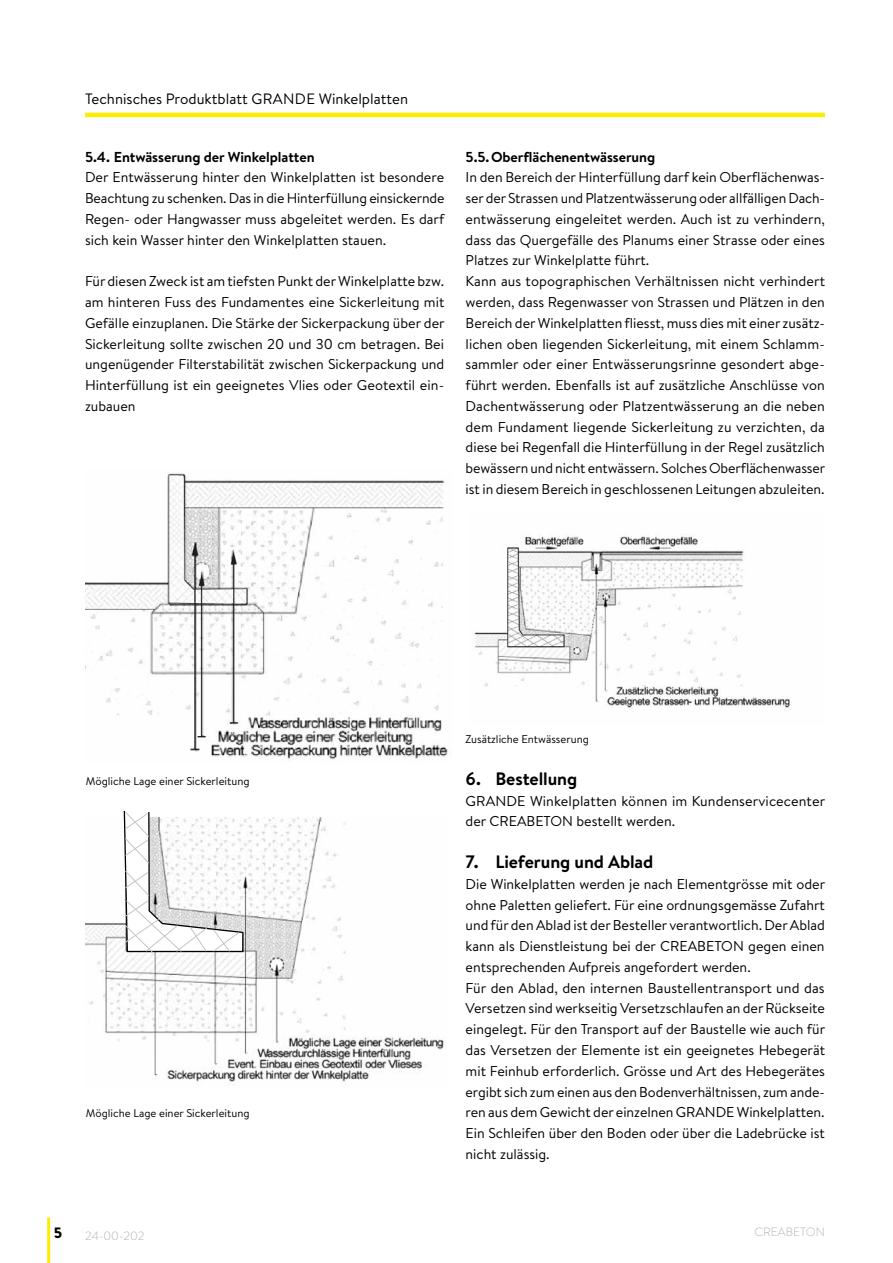
<style>
.page{position:relative;width:893px;height:1263px;background:#fff}
.page>*{position:absolute;margin:0;border:0;box-sizing:border-box;transform-origin:0 0}
.t1{font:700 18px "Brandon Text";letter-spacing:-.005em;color:#000}
.t2{font:15px "Brandon Text";color:#000}
.t3{font:900 15px "Brandon Text";color:#000}
.t4{font:700 14.4px "Brandon Text";letter-spacing:-.005em;color:#000}
.t5{font:14.25px/20.7px "Brandon Text";color:#000}
.t6{font:300 12px "Brandon Text";color:#b3b2b2}
.t7{font:11.25px "Brandon Text";color:#000}
</style>
<div class="page">
<hr style="left:47px;top:1217px;width:3px;height:46px;background:#ffed00">
<hr style="left:85px;top:113px;width:740px;height:4px;background:#ffed00">
<img style="left:86px;top:473px;width:362px;height:287px">
<img style="left:85px;top:818px;width:361px;height:268px">
<svg style="left:123px;top:810px;width:121px;height:143px"></svg>
<img style="left:474px;top:536px;width:316px;height:172px">
<p class="t2" style="left:85px;top:89px;width:325px">Technisches Produktblatt GRANDE Winkelplatten</p>
<p class="t4" style="left:85px;top:147px;width:231px">5.4. Entwässerung der Winkelplatten</p>
<p class="t5" style="left:85px;top:167px;width:361px;text-align:justify">Der Entwässerung hinter den Winkelplatten ist besondere Beachtung zu schenken. Das in die Hinterfüllung einsickernde Regen- oder Hangwasser muss abgeleitet werden. Es darf sich kein Wasser hinter den Winkelplatten stauen.</p>
<p class="t5" style="left:85px;top:271px;width:361px;text-align:justify">Für diesen Zweck ist am tiefsten Punkt der Winkelplatte bzw. am hinteren Fuss des Fundamentes eine Sickerleitung mit Gefälle einzuplanen. Die Stärke der Sickerpackung über der Sickerleitung sollte zwischen 20 und 30 cm betragen. Bei ungenügender Filterstabilität zwischen Sickerpackung und Hinterfüllung ist ein geeignetes Vlies oder Geotextil ein&shy;zubauen</p>
<p class="t4" style="left:466px;top:147px;width:191px">5.5.Oberflächenentwässerung</p>
<p class="t5" style="left:466px;top:167px;width:361px">In den Bereich der Hinterfüllung darf kein Oberflächenwas&shy;ser der Strassen und Platzentwässerung oder allfälligen Dach&shy;entwässerung eingeleitet werden. Auch ist zu verhindern, dass das Quergefälle des Planums einer Strasse oder eines Platzes zur Winkelplatte führt.<br>Kann aus topographischen Verhältnissen nicht verhindert werden, dass Regenwasser von Strassen und Plätzen in den Bereich der Winkelplatten fliesst, muss dies mit einer zusätz&shy;lichen oben liegenden Sickerleitung, mit einem Schlamm&shy;sammler oder einer Entwässerungsrinne gesondert abge&shy;führt werden. Ebenfalls ist auf zusätzliche Anschlüsse von Dachentwässerung oder Platzentwässerung an die neben dem Fundament liegende Sickerleitung zu verzichten, da diese bei Regenfall die Hinterfüllung in der Regel zusätzlich bewässern und nicht entwässern. Solches Oberflächenwasser ist in diesem Bereich in geschlossenen Leitungen abzuleiten.</p>
<p class="t7" style="left:86px;top:773px;width:165px">Mögliche Lage einer Sickerleitung</p>
<p class="t7" style="left:86px;top:1106px;width:165px">Mögliche Lage einer Sickerleitung</p>
<p class="t7" style="left:466px;top:732px;width:125px">Zusätzliche Entwässerung</p>
<p class="t1" style="left:466px;top:766px;width:113px">6. Bestellung</p>
<p class="t5" style="left:466px;top:790px;width:361px">GRANDE Winkelplatten können im Kundenservicecenter der CREABETON bestellt werden.</p>
<p class="t1" style="left:466px;top:849px;width:189px">7. Lieferung und Ablad</p>
<p class="t5" style="left:466px;top:873px;width:361px">Die Winkelplatten werden je nach Elementgrösse mit oder ohne Paletten geliefert. Für eine ordnungsgemässe Zufahrt und für den Ablad ist der Besteller verantwortlich. Der Ablad kann als Dienstleistung bei der CREABETON gegen einen entsprechenden Aufpreis angefordert werden.<br>Für den Ablad, den internen Baustellentransport und das Versetzen sind werkseitig Versetzschlaufen an der Rückseite eingelegt. Für den Transport auf der Baustelle wie auch für das Versetzen der Elemente ist ein geeignetes Hebegerät mit Feinhub erforderlich. Grösse und Art des Hebegerätes ergibt sich zum einen aus den Bodenverhältnissen, zum ande&shy;ren aus dem Gewicht der einzelnen GRANDE Winkelplatten.<br>Ein Schleifen über den Boden oder über die Ladebrücke ist nicht zulässig.</p>
<p class="t3" style="left:54px;top:1222px;width:10px">5</p>
<p class="t6" style="left:85px;top:1227px;width:61px">24-00-202</p>
<p class="t6" style="left:755px;top:1224px;width:72px">CREABETON</p>
</div>
